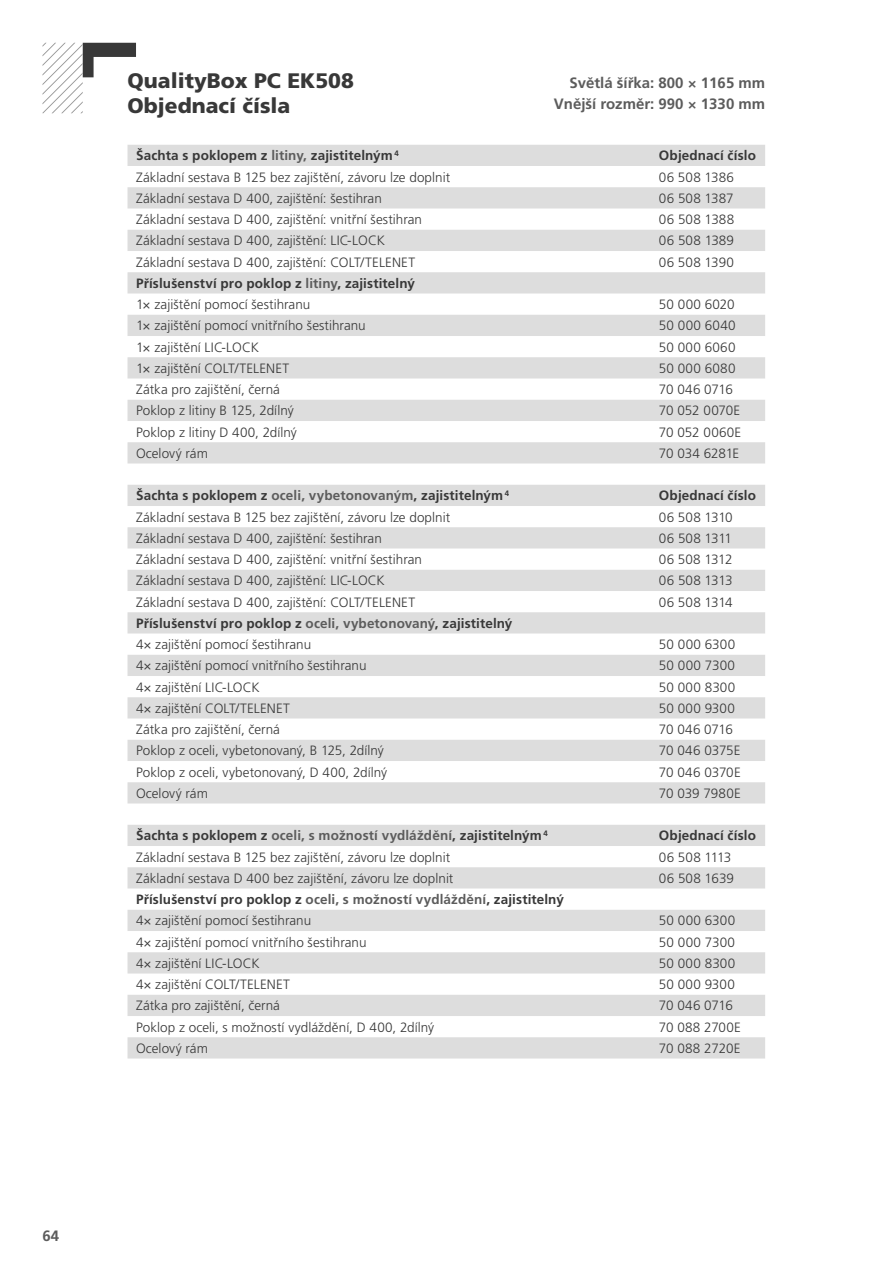
<style>
.page{position:relative;width:893px;height:1263px;background:#fff}
.page>*{position:absolute;margin:0;border:0;box-sizing:border-box;transform-origin:0 0}
.t1{font:900 21px/25.2px "Frutiger LT Pro";color:#383838}
.t2{font:700 15px/21px "Frutiger LT Pro";color:#5c5c5c;text-align:right}
.t3{font:300 13.5px "Frutiger LT Pro";letter-spacing:.005em;color:#383838}
.t4{font:700 13.5px/21.3px "Frutiger LT Pro";letter-spacing:.01em;color:#383838}
.t5{font:300 13.5px "Frutiger LT Pro";letter-spacing:-.015em;color:#383838}
.t6{font:300 13.5px "Frutiger LT Pro";letter-spacing:-.02em;color:#383838}
.t7{font:300 13.5px "Frutiger LT Pro";letter-spacing:-.025em;color:#383838}
.t8{font:300 13.5px "Frutiger LT Pro";letter-spacing:.025em;color:#383838}
.s1{color:#5c5c5c}
.s2{font-weight:300}
</style>
<div class="page">
<svg style="left:128px;top:825px;width:637px;height:234px;fill:#ddd"></svg>
<svg style="left:128px;top:485px;width:637px;height:319px;fill:#ddd"></svg>
<svg style="left:128px;top:145px;width:637px;height:319px;fill:#ddd"></svg>
<svg style="left:43px;top:43px;width:93px;height:70px"></svg>
<h1 class="t1" style="left:128px;top:68px;width:228px">QualityBox PC EK508<br>Objednací čísla</h1>
<p class="t2" style="left:554px;top:73px;width:213px">Světlá šířka: 800 × 1165 mm<br>Vnější rozměr: 990 × 1330 mm</p>
<p class="t4" style="left:136px;top:146px;width:264px">Šachta s poklopem z <span class="s1">litiny,</span> zajistitelným <sup>4</sup></p>
<p class="t4" style="left:659px;top:146px;width:99px">Objednací číslo</p>
<p class="t3" style="left:136px;top:171px;width:316px">Základní sestava B 125 bez zajištění, závoru lze doplnit</p>
<p class="t3" style="left:659px;top:171px;width:77px">06 508 1386</p>
<p class="t3" style="left:136px;top:192px;width:247px">Základní sestava D 400, zajištění: šestihran</p>
<p class="t3" style="left:659px;top:192px;width:76px">06 508 1387</p>
<p class="t3" style="left:136px;top:214px;width:287px">Základní sestava D 400, zajištění: vnitřní šestihran</p>
<p class="t3" style="left:659px;top:214px;width:77px">06 508 1388</p>
<p class="t3" style="left:136px;top:235px;width:250px">Základní sestava D 400, zajištění: LIC-LOCK</p>
<p class="t3" style="left:659px;top:235px;width:77px">06 508 1389</p>
<p class="t3" style="left:136px;top:256px;width:281px">Základní sestava D 400, zajištění: COLT/TELENET</p>
<p class="t3" style="left:659px;top:256px;width:77px">06 508 1390</p>
<p class="t4" style="left:136px;top:273px;width:280px">Příslušenství pro poklop z <span class="s1">litiny</span>, zajistitelný<br><span class="s2">1× zajištění pomocí šestihranu</span></p>
<p class="t3" style="left:659px;top:299px;width:77px">50 000 6020</p>
<p class="t3" style="left:136px;top:320px;width:231px">1× zajištění pomocí vnitřního šestihranu</p>
<p class="t8" style="left:659px;top:320px;width:78px">50 000 6040</p>
<p class="t3" style="left:136px;top:341px;width:124px">1× zajištění LIC-LOCK</p>
<p class="t3" style="left:659px;top:341px;width:78px">50 000 6060</p>
<p class="t3" style="left:136px;top:362px;width:155px">1× zajištění COLT/TELENET</p>
<p class="t3" style="left:659px;top:362px;width:78px">50 000 6080</p>
<p class="t3" style="left:136px;top:384px;width:145px">Zátka pro zajištění, černá</p>
<p class="t6" style="left:659px;top:384px;width:76px">70 046 0716</p>
<p class="t3" style="left:136px;top:405px;width:159px">Poklop z litiny B 125, 2dílný</p>
<p class="t3" style="left:659px;top:405px;width:83px">70 052 0070E</p>
<p class="t3" style="left:136px;top:426px;width:162px">Poklop z litiny D 400, 2dílný</p>
<p class="t3" style="left:659px;top:426px;width:84px">70 052 0060E</p>
<p class="t3" style="left:136px;top:447px;width:73px">Ocelový rám</p>
<p class="t5" style="left:659px;top:447px;width:82px">70 034 6281E</p>
<p class="t4" style="left:136px;top:486px;width:375px">Šachta s poklopem z <span class="s1">oceli, vybetonovaným</span>, zajistitelným <sup>4</sup></p>
<p class="t4" style="left:659px;top:486px;width:99px">Objednací číslo</p>
<p class="t3" style="left:136px;top:511px;width:316px">Základní sestava B 125 bez zajištění, závoru lze doplnit</p>
<p class="t5" style="left:659px;top:511px;width:75px">06 508 1310</p>
<p class="t3" style="left:136px;top:532px;width:247px">Základní sestava D 400, zajištění: šestihran</p>
<p class="t5" style="left:659px;top:532px;width:75px">06 508 1311</p>
<p class="t3" style="left:136px;top:554px;width:287px">Základní sestava D 400, zajištění: vnitřní šestihran</p>
<p class="t5" style="left:659px;top:554px;width:75px">06 508 1312</p>
<p class="t3" style="left:136px;top:575px;width:250px">Základní sestava D 400, zajištění: LIC-LOCK</p>
<p class="t5" style="left:659px;top:575px;width:75px">06 508 1313</p>
<p class="t3" style="left:136px;top:596px;width:281px">Základní sestava D 400, zajištění: COLT/TELENET</p>
<p class="t5" style="left:659px;top:596px;width:75px">06 508 1314</p>
<p class="t4" style="left:136px;top:613px;width:378px">Příslušenství pro poklop z <span class="s1">oceli, vybetonovaný</span>, zajistitelný<br><span class="s2">4× zajištění pomocí šestihranu</span></p>
<p class="t3" style="left:659px;top:639px;width:78px">50 000 6300</p>
<p class="t3" style="left:136px;top:660px;width:232px">4× zajištění pomocí vnitřního šestihranu</p>
<p class="t3" style="left:659px;top:660px;width:78px">50 000 7300</p>
<p class="t3" style="left:136px;top:681px;width:125px">4× zajištění LIC-LOCK</p>
<p class="t3" style="left:659px;top:681px;width:78px">50 000 8300</p>
<p class="t3" style="left:136px;top:702px;width:155px">4× zajištění COLT/TELENET</p>
<p class="t3" style="left:659px;top:702px;width:78px">50 000 9300</p>
<p class="t3" style="left:136px;top:724px;width:145px">Zátka pro zajištění, černá</p>
<p class="t6" style="left:659px;top:724px;width:76px">70 046 0716</p>
<p class="t3" style="left:136px;top:745px;width:249px">Poklop z oceli, vybetonovaný, B 125, 2dílný</p>
<p class="t3" style="left:659px;top:745px;width:83px">70 046 0375E</p>
<p class="t3" style="left:136px;top:766px;width:253px">Poklop z oceli, vybetonovaný, D 400, 2dílný</p>
<p class="t3" style="left:659px;top:766px;width:83px">70 046 0370E</p>
<p class="t3" style="left:136px;top:787px;width:73px">Ocelový rám</p>
<p class="t3" style="left:659px;top:787px;width:83px">70 039 7980E</p>
<p class="t4" style="left:136px;top:826px;width:413px">Šachta s poklopem z <span class="s1">oceli, s možností vydláždění</span>, zajistitelným <sup>4</sup></p>
<p class="t4" style="left:659px;top:826px;width:99px">Objednací číslo</p>
<p class="t3" style="left:136px;top:851px;width:316px">Základní sestava B 125 bez zajištění, závoru lze doplnit</p>
<p class="t7" style="left:659px;top:851px;width:74px">06 508 1113</p>
<p class="t3" style="left:136px;top:872px;width:319px">Základní sestava D 400 bez zajištění, závoru lze doplnit</p>
<p class="t3" style="left:659px;top:872px;width:77px">06 508 1639</p>
<p class="t4" style="left:136px;top:890px;width:429px">Příslušenství pro poklop z <span class="s1">oceli, s možností vydláždění</span>, zajistitelný<br><span class="s2">4× zajištění pomocí šestihranu</span></p>
<p class="t3" style="left:659px;top:915px;width:78px">50 000 6300</p>
<p class="t3" style="left:136px;top:936px;width:232px">4× zajištění pomocí vnitřního šestihranu</p>
<p class="t3" style="left:659px;top:936px;width:78px">50 000 7300</p>
<p class="t3" style="left:136px;top:957px;width:125px">4× zajištění LIC-LOCK</p>
<p class="t3" style="left:659px;top:957px;width:78px">50 000 8300</p>
<p class="t3" style="left:136px;top:979px;width:155px">4× zajištění COLT/TELENET</p>
<p class="t3" style="left:659px;top:979px;width:78px">50 000 9300</p>
<p class="t3" style="left:136px;top:1000px;width:145px">Zátka pro zajištění, černá</p>
<p class="t6" style="left:659px;top:1000px;width:76px">70 046 0716</p>
<p class="t3" style="left:136px;top:1021px;width:300px">Poklop z oceli, s možností vydláždění, D 400, 2dílný</p>
<p class="t3" style="left:659px;top:1021px;width:84px">70 088 2700E</p>
<p class="t3" style="left:136px;top:1042px;width:73px">Ocelový rám</p>
<p class="t3" style="left:659px;top:1042px;width:83px">70 088 2720E</p>
<p class="t2" style="left:43px;top:1226px;width:18px">64</p>
</div>
